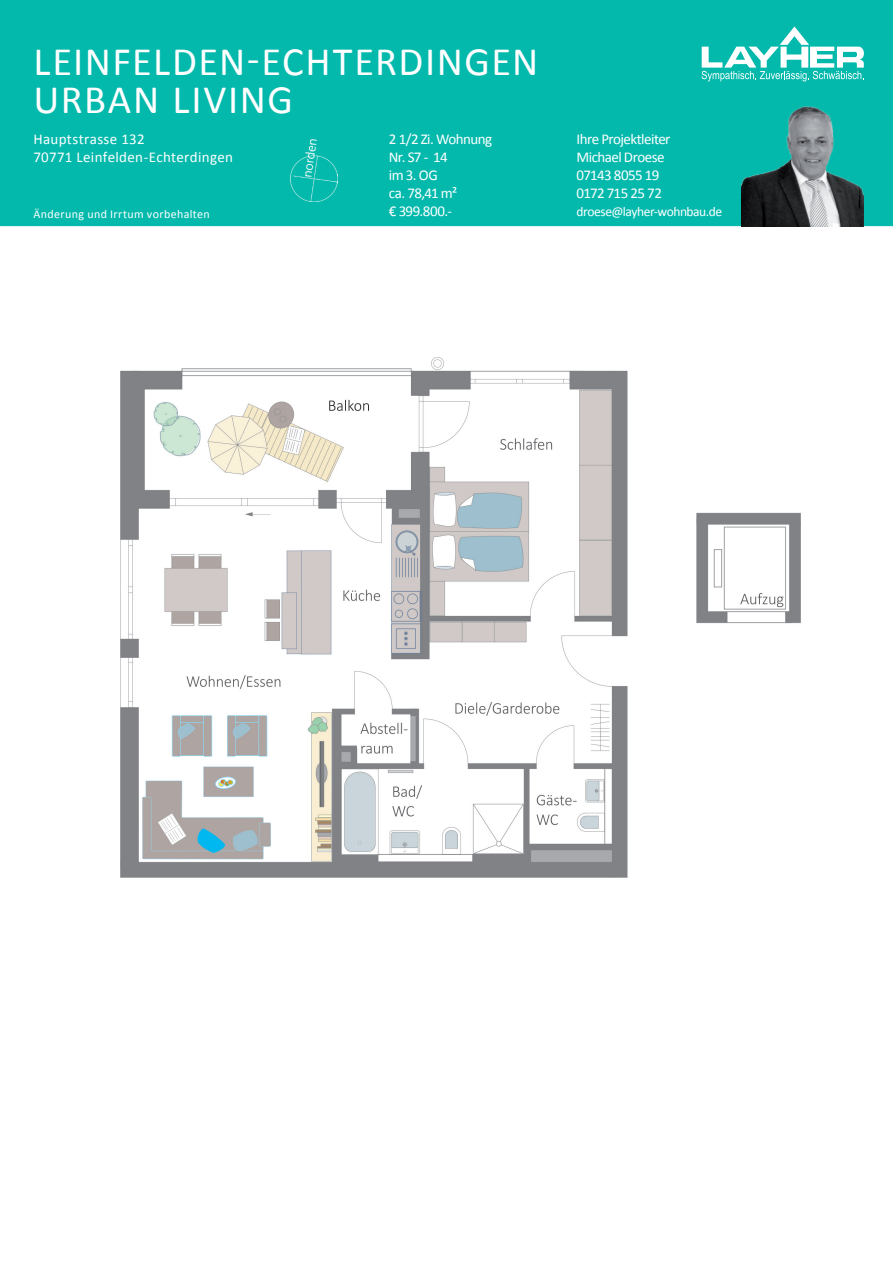
<style>
.page{position:relative;width:893px;height:1263px;background:#03b9ac}
.page>*{position:absolute;margin:0;border:0;box-sizing:border-box;transform-origin:0 0}
.t1{font:40.5px "Calibri";letter-spacing:.035em;color:#fff}
.t2{font:15px/18px "Calibri";letter-spacing:-.035em;color:#fff}
.t3{font:15px/18px "Calibri";letter-spacing:.02em;color:#fff}
.t4{font:13.5px "Calibri";letter-spacing:-.035em;color:#fff}
.t5{font:12px "Calibri";letter-spacing:.03em;color:#fff}
</style>
<div class="page">
<svg style="left:702px;top:27px;width:162px;height:54px"></svg>
<div style="left:1px;top:227px;width:891px;height:1035px;background:#fff"></div>
<img style="left:742px;top:106px;width:121px;height:120px">
<img style="left:291px;top:140px;width:46px;height:62px">
<img style="left:120px;top:358px;width:680px;height:519px">
<h1 class="t1" style="left:33px;top:36px;width:388px">lein felden-echterding</h1>
<h1 class="t1" style="left:491px;top:36px;width:42px">en</h1>
<h1 class="t1" style="left:33px;top:74px;width:216px">urban living</h1>
<p class="t3" style="left:33px;top:130px;width:201px">Hauptstrasse 132<br>70771 Leinfelden-Echterdingen</p>
<p class="t2" style="left:389px;top:130px;width:105px">2 1/2 Zi. Wohnung<br>Nr. S7 - 14<br>im 3. OG<br>ca. 78,41 m²<br>€ 399.800.-</p>
<p class="t2" style="left:577px;top:130px;width:95px">Ihre Projektleiter<br>Michael Droese<br>07143 8055 19<br>0172 715 25 72</p>
<p class="t5" style="left:33px;top:206px;width:178px">Änderung und Irrtum vorbehalten</p>
<p class="t4" style="left:577px;top:203px;width:147px">droese@layher-wohnbau.de</p>
</div>
